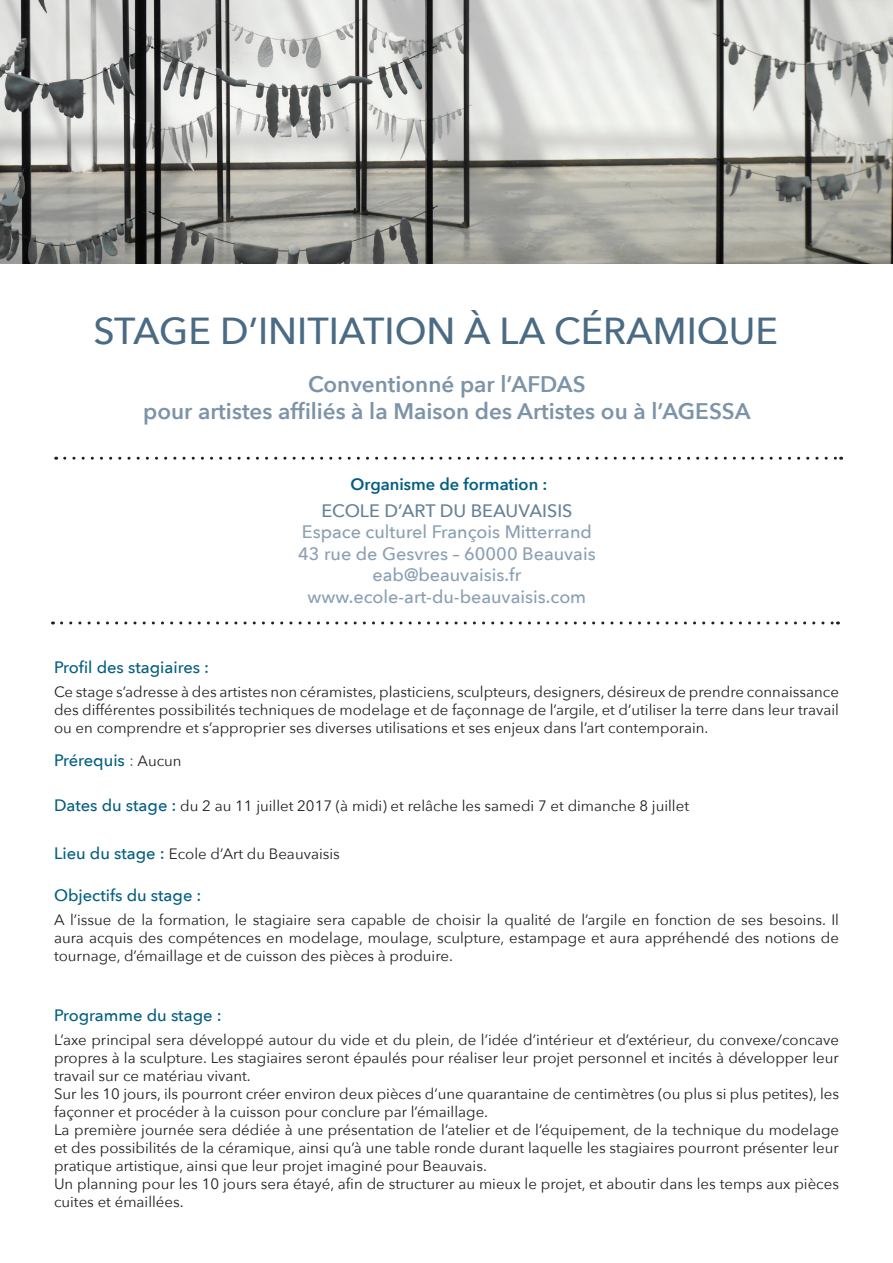
<style>
.page{position:relative;width:893px;height:1263px;background:#fff}
.page>*{position:absolute;margin:0;border:0;box-sizing:border-box;transform-origin:0 0}
.t1{font:500 37.5px "Avenir Next";color:#4a6b83}
.t2{font:600 22.5px/27px "Avenir Next";color:#7d94a8;text-align:center}
.t3{font:500 18px/21.6px "Avenir Next";color:#8ba0b3;text-align:center}
.t4{font:500 18px "Avenir Next";color:#668298}
.t5{font:500 16.5px "Avenir Next";color:#035f81}
.t6{font:600 16.5px "Avenir Next";color:#035f81}
.t7{font:15px/18px "Avenir Next";color:#231f20;text-align:justify}
.s1{color:#fff}
.s2{font-weight:400;color:#4a6b83}
.s3{font-weight:400;font-size:15px;color:#231f20}
.s4{font-weight:500;font-size:16.5px;color:#035f81}
</style>
<div class="page">
<img style="left:0;top:0;width:893px;height:264px">
<svg style="left:65px;top:457px;width:777px;height:3px"></svg>
<svg style="left:62px;top:621px;width:776px;height:3px"></svg>
<h1 class="t1" style="left:93px;top:299px;width:709px">STAGE D’INITIATION à LA CéRAMIQUE<span class="s1">E</span></h1>
<h2 class="t2" style="left:143px;top:370px;width:609px">Conventionné par l’AFDAS<br>pour artistes affiliés à la Maison des Artistes ou à l’AGESSA</h2>
<p class="t6" style="left:351px;top:470px;width:198px">Organisme de formation :</p>
<p class="t4" style="left:321px;top:495px;width:253px">ECOLE D’ART DU BEAUVAISIS</p>
<p class="t3" style="left:298px;top:520px;width:299px">Espace culturel François Mitterrand<br>43 rue de Gesvres – 60000 Beauvais eab@beauvaisis.fr www.ecole-art-du-beauvaisis.com</p>
<p class="t5" style="left:54px;top:653px;width:157px">Profil des stagiaires :</p>
<p class="t7" style="left:54px;top:682px;width:786px">Ce stage s’adresse à des artistes non céramistes, plasticiens, sculpteurs, designers, désireux de prendre connaissance des différentes possibilités techniques de modelage et de façonnage de l’argile, et d’utiliser la terre dans leur travail ou en comprendre et s’approprier ses diverses utilisations et ses enjeux dans l’art contemporain.</p>
<p class="t5" style="left:54px;top:746px;width:129px">Prérequis <span class="s2">:</span> <span class="s3">Aucun</span></p>
<p class="t7" style="left:54px;top:796px;width:637px"><span class="s4">Dates du stage :</span> du 2 au 11 juillet 2017 (à midi) et relâche les samedi 7 et dimanche 8 juillet</p>
<p class="t7" style="left:54px;top:844px;width:287px"><span class="s4">Lieu du stage :</span> Ecole d’Art du Beauvaisis</p>
<p class="t5" style="left:54px;top:881px;width:149px">Objectifs du stage :</p>
<p class="t7" style="left:54px;top:910px;width:786px">A l’issue de la formation, le stagiaire sera capable de choisir la qualité de l’argile en fonction de ses besoins. Il aura acquis des compétences en modelage, moulage, sculpture, estampage et aura appréhendé des notions de tournage, d’émaillage et de cuisson des pièces à produire.</p>
<p class="t5" style="left:54px;top:1001px;width:169px">Programme du stage :</p>
<p class="t7" style="left:54px;top:1030px;width:787px;text-align:left">L’axe principal sera développé autour du vide et du plein, de l’idée d’intérieur et d’extérieur, du convexe/concave propres à la sculpture. Les stagiaires seront épaulés pour réaliser leur projet personnel et incités à développer leur travail sur ce matériau vivant.<br>Sur les 10 jours, ils pourront créer environ deux pièces d’une quarantaine de centimètres (ou plus si plus petites), les façonner et procéder à la cuisson pour conclure par l’émaillage.<br>La première journée sera dédiée à une présentation de l’atelier et de l’équipement, de la technique du modelage et des possibilités de la céramique, ainsi qu’à une table ronde durant laquelle les stagiaires pourront présenter leur pratique artistique, ainsi que leur projet imaginé pour Beauvais.<br>Un planning pour les 10 jours sera étayé, afin de structurer au mieux le projet, et aboutir dans les temps aux pièces cuites et émaillées.</p>
</div>
